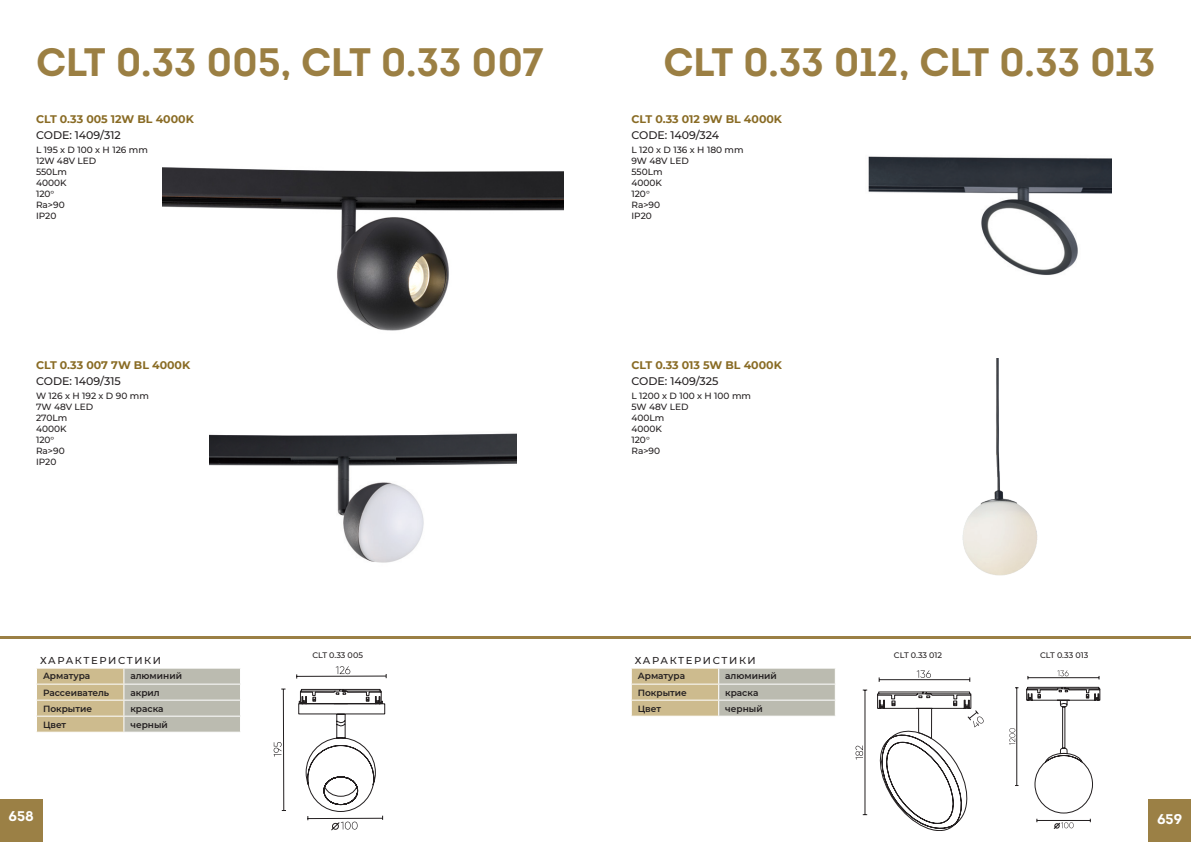
<style>
.page{position:relative;width:1191px;height:842px;background:#fff}
.page>*{position:absolute;margin:0;border:0;box-sizing:border-box;transform-origin:0 0}
.t1{font:700 39.7px "Intro";letter-spacing:-.015em;color:#9b7f43}
.t2{font:700 14px "Intro";color:#fff}
.t3{font:700 11px "Montserrat";color:#896b24}
.t4{font:500 11px "Montserrat";color:#231f20}
.t5{font:500 10px "Montserrat";letter-spacing:.165em;color:#231f20}
.t6{font:500 9px/11px "Montserrat";color:#231f20}
.t7{font:600 9px "Montserrat";color:#231f20}
.t8{font:500 8px "Montserrat";letter-spacing:-.005em;color:#231f20}
</style>
<div class="page">
<hr style="left:0;top:636px;width:1191px;height:3px;background:#9b8045">
<div style="left:0;top:799px;width:43px;height:43px;background:#9b8045"></div>
<div style="left:1148px;top:799px;width:43px;height:43px;background:#9b8045"></div>
<img style="left:163px;top:167px;width:400px;height:164px">
<img style="left:209px;top:433px;width:307px;height:130px">
<svg style="left:36px;top:668px;width:205px;height:64px;background:#c7c0a8"></svg>
<img style="left:868px;top:156px;width:243px;height:119px">
<img style="left:962px;top:359px;width:76px;height:217px">
<svg style="left:631px;top:668px;width:204px;height:48px;background:#c6bfa8"></svg>
<svg style="left:855px;top:670px;width:128px;height:161px"></svg>
<svg style="left:1053px;top:822px;width:20px;height:7px"></svg>
<hr style="left:1037px;top:820px;width:53px;height:1px;background:#231f20">
<svg style="left:1009px;top:728px;width:6px;height:17px"></svg>
<svg style="left:1057px;top:670px;width:11px;height:6px"></svg>
<hr style="left:1028px;top:677px;width:71px;height:1px;background:#231f20">
<hr style="left:1016px;top:688px;width:1px;height:97px;background:#231f20">
<svg style="left:1026px;top:687px;width:74px;height:126px"></svg>
<svg style="left:274px;top:666px;width:112px;height:164px"></svg>
<h1 class="t1" style="left:36px;top:36px;width:509px">CLT 0.33 005, CLT 0.33 007</h1>
<h1 class="t1" style="left:663px;top:36px;width:494px">CLT 0.33 012, CLT 0.33 013</h1>
<p class="t3" style="left:36px;top:112px;width:159px">CLT 0.33 005 12W BL 4000K</p>
<p class="t4" style="left:36px;top:128px;width:86px">CODE: 1409/312</p>
<p class="t6" style="left:36px;top:144px;width:113px">L 195 x D 100 x H 126 mm<br>12W 48V LED<br>550Lm<br>4000K<br>120°<br>Ra&gt;90<br>IP20</p>
<p class="t3" style="left:36px;top:359px;width:156px">CLT 0.33 007 7W BL 4000K</p>
<p class="t4" style="left:36px;top:375px;width:86px">CODE: 1409/315</p>
<p class="t6" style="left:36px;top:390px;width:114px">W 126 x H 192 x D 90 mm<br>7W 48V LED<br>270Lm<br>4000K<br>120°<br>Ra&gt;90<br>IP20</p>
<p class="t5" style="left:40px;top:655px;width:122px">ХАРАКТЕРИСТИКИ</p>
<p class="t7" style="left:43px;top:671px;width:49px">Арматура</p>
<p class="t7" style="left:130px;top:671px;width:53px">алюминий</p>
<p class="t7" style="left:43px;top:687px;width:68px">Рассеиватель</p>
<p class="t7" style="left:130px;top:687px;width:31px">акрил</p>
<p class="t7" style="left:43px;top:703px;width:51px">Покрытие</p>
<p class="t7" style="left:130px;top:703px;width:35px">краска</p>
<p class="t7" style="left:43px;top:719px;width:25px">Цвет</p>
<p class="t7" style="left:130px;top:719px;width:39px">черный</p>
<p class="t8" style="left:312px;top:650px;width:52px">CLT 0.33 005</p>
<p class="t3" style="left:631px;top:112px;width:152px">CLT 0.33 012 9W BL 4000K</p>
<p class="t4" style="left:631px;top:128px;width:89px">CODE: 1409/324</p>
<p class="t6" style="left:631px;top:144px;width:114px">L 120 x D 136 x H 180 mm<br>9W 48V LED<br>550Lm<br>4000K<br>120°<br>Ra&gt;90<br>IP20</p>
<p class="t3" style="left:631px;top:359px;width:152px">CLT 0.33 013 5W BL 4000K</p>
<p class="t4" style="left:631px;top:375px;width:88px">CODE: 1409/325</p>
<p class="t6" style="left:631px;top:390px;width:121px">L 1200 x D 100 x H 100 mm<br>5W 48V LED<br>400Lm<br>4000K<br>120°<br>Ra&gt;90</p>
<p class="t5" style="left:635px;top:655px;width:122px">ХАРАКТЕРИСТИКИ</p>
<p class="t7" style="left:638px;top:671px;width:49px">Арматура</p>
<p class="t7" style="left:725px;top:671px;width:53px">алюминий</p>
<p class="t7" style="left:638px;top:687px;width:51px">Покрытие</p>
<p class="t7" style="left:725px;top:687px;width:35px">краска</p>
<p class="t7" style="left:638px;top:703px;width:25px">Цвет</p>
<p class="t7" style="left:725px;top:703px;width:39px">черный</p>
<p class="t8" style="left:894px;top:650px;width:50px">CLT 0.33 012</p>
<p class="t8" style="left:1040px;top:651px;width:50px">CLT 0.33 013</p>
<h2 class="t2" style="left:9px;top:807px;width:27px">658</h2>
<h2 class="t2" style="left:1157px;top:810px;width:27px">659</h2>
</div>
